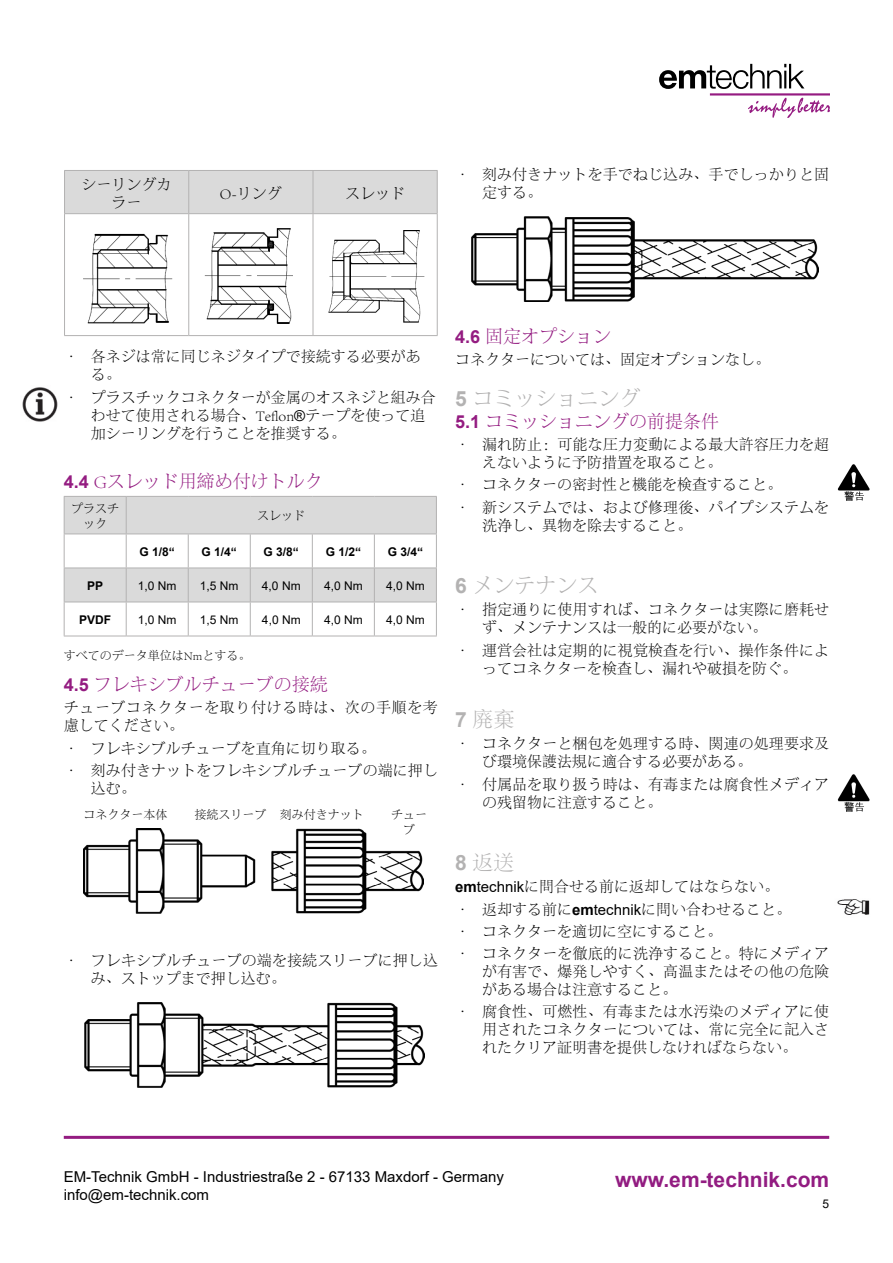
<style>
.page{position:relative;width:893px;height:1263px;background:#fff}
.page>*{position:absolute;margin:0;border:0;box-sizing:border-box;transform-origin:0 0}
.t1{font:300 21px "Adobe Song Std";color:#b3b2b2}
.t2{font:700 21px "Arial";color:#921c81}
.t3{font:300 18px "Adobe Song Std";color:#941c81}
.t4{font:300 15px/18px "Adobe Song Std";color:#000}
.t5{font:15px/18px "Arial";color:#000}
.t6{font:300 15px/18px "Adobe Song Std";letter-spacing:.04em;color:#000}
.t7{font:12px "Arial";color:#000}
.t8{font:300 12px/15px "Adobe Song Std";color:#000;text-align:center}
.t9{font:700 12px "Arial";color:#000}
.s1{font-family:"Arial";font-weight:400}
.s2{font-family:"Arial";font-weight:700}
</style>
<div class="page">
<svg style="left:659px;top:64px;width:170px;height:53px"></svg>
<hr style="left:64px;top:1136px;width:765px;height:3px;background:#941c81">
<div style="left:65px;top:171px;width:372px;height:42px;background:#dadada"></div>
<hr style="left:64px;top:170px;width:125px;height:1px;background:#b3b2b2">
<hr style="left:64px;top:171px;width:1px;height:42px;background:#b3b2b2">
<hr style="left:189px;top:170px;width:124px;height:1px;background:#b3b2b2">
<hr style="left:188px;top:171px;width:1px;height:42px;background:#b3b2b2">
<hr style="left:313px;top:170px;width:125px;height:1px;background:#b3b2b2">
<hr style="left:313px;top:171px;width:1px;height:42px;background:#b3b2b2">
<hr style="left:437px;top:171px;width:1px;height:42px;background:#b3b2b2">
<hr style="left:64px;top:213px;width:125px;height:1px;background:#b3b2b2">
<hr style="left:64px;top:214px;width:1px;height:121px;background:#b3b2b2">
<hr style="left:189px;top:213px;width:124px;height:1px;background:#b3b2b2">
<hr style="left:188px;top:214px;width:1px;height:121px;background:#b3b2b2">
<hr style="left:313px;top:213px;width:125px;height:1px;background:#b3b2b2">
<hr style="left:313px;top:214px;width:1px;height:121px;background:#b3b2b2">
<hr style="left:437px;top:214px;width:1px;height:121px;background:#b3b2b2">
<hr style="left:64px;top:335px;width:125px;height:1px;background:#b3b2b2">
<hr style="left:189px;top:335px;width:124px;height:1px;background:#b3b2b2">
<hr style="left:313px;top:335px;width:125px;height:1px;background:#b3b2b2">
<img style="left:83px;top:233px;width:90px;height:91px">
<img style="left:204px;top:228px;width:89px;height:96px">
<img style="left:328px;top:230px;width:97px;height:93px">
<svg style="left:65px;top:497px;width:371px;height:105px"></svg>
<hr style="left:64px;top:636px;width:62px;height:1px;background:#b3b2b2">
<hr style="left:126px;top:636px;width:62px;height:1px;background:#b3b2b2">
<hr style="left:188px;top:636px;width:62px;height:1px;background:#b3b2b2">
<hr style="left:250px;top:636px;width:62px;height:1px;background:#b3b2b2">
<hr style="left:312px;top:636px;width:62px;height:1px;background:#b3b2b2">
<hr style="left:374px;top:636px;width:63px;height:1px;background:#b3b2b2">
<hr style="left:64px;top:496px;width:62px;height:1px;background:#b3b2b2">
<hr style="left:64px;top:497px;width:1px;height:37px;background:#b3b2b2">
<hr style="left:126px;top:496px;width:62px;height:1px;background:#b3b2b2">
<hr style="left:126px;top:497px;width:1px;height:37px;background:#b3b2b2">
<hr style="left:188px;top:496px;width:62px;height:1px;background:#b3b2b2">
<hr style="left:250px;top:496px;width:62px;height:1px;background:#b3b2b2">
<hr style="left:312px;top:496px;width:62px;height:1px;background:#b3b2b2">
<hr style="left:374px;top:496px;width:63px;height:1px;background:#b3b2b2">
<hr style="left:436px;top:497px;width:1px;height:37px;background:#b3b2b2">
<hr style="left:64px;top:534px;width:62px;height:1px;background:#b3b2b2">
<hr style="left:64px;top:534px;width:1px;height:34px;background:#b3b2b2">
<hr style="left:126px;top:534px;width:62px;height:1px;background:#b3b2b2">
<hr style="left:126px;top:534px;width:1px;height:34px;background:#b3b2b2">
<hr style="left:188px;top:534px;width:62px;height:1px;background:#b3b2b2">
<hr style="left:188px;top:534px;width:1px;height:34px;background:#b3b2b2">
<hr style="left:250px;top:534px;width:62px;height:1px;background:#b3b2b2">
<hr style="left:250px;top:534px;width:1px;height:34px;background:#b3b2b2">
<hr style="left:312px;top:534px;width:62px;height:1px;background:#b3b2b2">
<hr style="left:312px;top:534px;width:1px;height:34px;background:#b3b2b2">
<hr style="left:374px;top:534px;width:63px;height:1px;background:#b3b2b2">
<hr style="left:374px;top:534px;width:1px;height:34px;background:#b3b2b2">
<hr style="left:436px;top:534px;width:1px;height:34px;background:#b3b2b2">
<hr style="left:64px;top:568px;width:62px;height:1px;background:#b3b2b2">
<hr style="left:64px;top:568px;width:1px;height:34px;background:#b3b2b2">
<hr style="left:126px;top:568px;width:62px;height:1px;background:#b3b2b2">
<hr style="left:126px;top:568px;width:1px;height:34px;background:#b3b2b2">
<hr style="left:188px;top:568px;width:62px;height:1px;background:#b3b2b2">
<hr style="left:188px;top:568px;width:1px;height:34px;background:#b3b2b2">
<hr style="left:250px;top:568px;width:62px;height:1px;background:#b3b2b2">
<hr style="left:250px;top:568px;width:1px;height:34px;background:#b3b2b2">
<hr style="left:312px;top:568px;width:62px;height:1px;background:#b3b2b2">
<hr style="left:312px;top:568px;width:1px;height:34px;background:#b3b2b2">
<hr style="left:374px;top:568px;width:63px;height:1px;background:#b3b2b2">
<hr style="left:374px;top:568px;width:1px;height:34px;background:#b3b2b2">
<hr style="left:436px;top:568px;width:1px;height:34px;background:#b3b2b2">
<hr style="left:64px;top:602px;width:62px;height:1px;background:#b3b2b2">
<hr style="left:64px;top:602px;width:1px;height:34px;background:#b3b2b2">
<hr style="left:126px;top:602px;width:62px;height:1px;background:#b3b2b2">
<hr style="left:126px;top:602px;width:1px;height:34px;background:#b3b2b2">
<hr style="left:188px;top:602px;width:62px;height:1px;background:#b3b2b2">
<hr style="left:188px;top:602px;width:1px;height:34px;background:#b3b2b2">
<hr style="left:250px;top:602px;width:62px;height:1px;background:#b3b2b2">
<hr style="left:250px;top:602px;width:1px;height:34px;background:#b3b2b2">
<hr style="left:312px;top:602px;width:62px;height:1px;background:#b3b2b2">
<hr style="left:312px;top:602px;width:1px;height:34px;background:#b3b2b2">
<hr style="left:374px;top:602px;width:63px;height:1px;background:#b3b2b2">
<hr style="left:374px;top:602px;width:1px;height:34px;background:#b3b2b2">
<hr style="left:436px;top:602px;width:1px;height:34px;background:#b3b2b2">
<img style="left:84px;top:828px;width:340px;height:85px">
<img style="left:85px;top:1002px;width:340px;height:85px">
<img style="left:471px;top:217px;width:348px;height:85px">
<img style="left:837px;top:464px;width:33px;height:37px">
<img style="left:22px;top:387px;width:36px;height:35px">
<img style="left:837px;top:774px;width:33px;height:38px">
<img style="left:837px;top:899px;width:33px;height:16px">
<p class="t4" style="left:82px;top:176px;width:91px;text-align:center">シーリングカラー</p>
<p class="t4" style="left:220px;top:185px;width:64px">O-リング</p>
<p class="t4" style="left:345px;top:185px;width:61px">スレッド</p>
<p class="t4" style="left:482px;top:167px;width:349px;text-indent:-27px">• 刻み付きナットを手でねじ込み、手でしっかりと固定する。</p>
<p class="t4" style="left:91px;top:349px;width:332px;text-indent:-27px">• 各ネジは常に同じネジタイプで接続する必要がある。</p>
<p class="t4" style="left:91px;top:389px;width:347px;text-indent:-27px">• プラスチックコネクターが金属のオスネジと組み合わせて使用される場合、Teflon<span class="s1">®</span>テープを使って追加シーリングを行うことを推奨する。</p>
<p class="t3" style="left:64px;top:471px;width:261px"><span class="s2">4.4</span> Gスレッド用締め付けトルク</p>
<p class="t8" style="left:71px;top:501px;width:49px">プラスチック</p>
<p class="t8" style="left:257px;top:509px;width:49px">スレッド</p>
<p class="t9" style="left:140px;top:543px;width:37px">G 1/8“</p>
<p class="t9" style="left:202px;top:543px;width:37px">G 1/4“</p>
<p class="t9" style="left:264px;top:543px;width:37px">G 3/8“</p>
<p class="t9" style="left:326px;top:543px;width:37px">G 1/2“</p>
<p class="t9" style="left:388px;top:543px;width:37px">G 3/4“</p>
<p class="t9" style="left:87px;top:577px;width:18px">PP</p>
<p class="t7" style="left:138px;top:578px;width:40px">1,0 Nm</p>
<p class="t7" style="left:200px;top:578px;width:40px">1,5 Nm</p>
<p class="t7" style="left:262px;top:578px;width:40px">4,0 Nm</p>
<p class="t7" style="left:324px;top:578px;width:40px">4,0 Nm</p>
<p class="t7" style="left:386px;top:578px;width:40px">4,0 Nm</p>
<p class="t9" style="left:79px;top:611px;width:34px">PVDF</p>
<p class="t7" style="left:138px;top:612px;width:40px">1,0 Nm</p>
<p class="t7" style="left:200px;top:612px;width:40px">1,5 Nm</p>
<p class="t7" style="left:262px;top:612px;width:40px">4,0 Nm</p>
<p class="t7" style="left:324px;top:612px;width:40px">4,0 Nm</p>
<p class="t7" style="left:386px;top:612px;width:40px">4,0 Nm</p>
<p class="t8" style="left:64px;top:648px;width:188px">すべてのデータ単位はNmとする。</p>
<p class="t3" style="left:64px;top:675px;width:266px"><span class="s2">4.5</span> フレキシブルチューブの接続</p>
<p class="t6" style="left:64px;top:699px;width:376px">チューブコネクターを取り付ける時は、次の手順を考慮してください。</p>
<p class="t4" style="left:64px;top:740px;width:313px">• フレキシブルチューブを直角に切り取る。</p>
<p class="t4" style="left:91px;top:762px;width:349px;text-indent:-27px">• 刻み付きナットをフレキシブルチューブの端に押し込む。</p>
<p class="t8" style="left:83px;top:807px;width:85px">コネクター本体</p>
<p class="t8" style="left:194px;top:807px;width:171px">接続スリーブ 刻み付きナット</p>
<p class="t8" style="left:391px;top:807px;width:37px">チューブ</p>
<p class="t4" style="left:91px;top:952px;width:349px;text-indent:-27px">• フレキシブルチューブの端を接続スリーブに押し込み、ストップまで押し込む。</p>
<p class="t3" style="left:455px;top:327px;width:158px"><span class="s2">4.6</span> 固定オプション</p>
<p class="t4" style="left:455px;top:351px;width:316px">コネクターについては、固定オプションなし。</p>
<h1 class="t1" style="left:455px;top:387px;width:187px"><span class="s2">5</span> コミッショニング</h1>
<p class="t3" style="left:455px;top:412px;width:266px"><span class="s2">5.1</span> コミッショニングの前提条件</p>
<p class="t4" style="left:482px;top:436px;width:349px;text-indent:-27px">• 漏れ防止：可能な圧力変動による最大許容圧力を超えないように予防措置を取ること。</p>
<p class="t4" style="left:455px;top:476px;width:328px">• コネクターの密封性と機能を検査すること。</p>
<p class="t4" style="left:482px;top:499px;width:349px;text-indent:-27px">• 新システムでは、および修理後、パイプシステムを洗浄し、異物を除去すること。</p>
<h1 class="t1" style="left:455px;top:574px;width:145px"><span class="s2">6</span> メンテナンス</h1>
<p class="t4" style="left:482px;top:601px;width:349px;text-indent:-27px">• 指定通りに使用すれば、コネクターは実際に磨耗せず、メンテナンスは一般的に必要がない。</p>
<p class="t4" style="left:455px;top:642px;width:376px;text-align:center">• 運営会社は定期的に視覚検査を行い、操作条件によってコネクターを検査し、漏れや破損を防ぐ。</p>
<h1 class="t1" style="left:455px;top:708px;width:61px"><span class="s2">7</span> 廃棄</h1>
<p class="t4" style="left:482px;top:735px;width:349px;text-indent:-27px">• コネクターと梱包を処理する時、関連の処理要求及び環境保護法規に適合する必要がある。</p>
<p class="t4" style="left:482px;top:776px;width:349px;text-indent:-27px">• 付属品を取り扱う時は、有毒または腐食性メディアの残留物に注意すること。</p>
<h1 class="t1" style="left:455px;top:851px;width:61px"><span class="s2">8</span> 返送</h1>
<p class="t4" style="left:455px;top:878px;width:326px"><span class="s2">em</span><span class="s1">technik</span>に問合せる前に返却してはならない。</p>
<p class="t4" style="left:455px;top:901px;width:338px">• 返却する前に<span class="s2">em</span><span class="s1">technik</span>に問い合わせること。</p>
<p class="t4" style="left:455px;top:923px;width:268px">• コネクターを適切に空にすること。</p>
<p class="t4" style="left:482px;top:945px;width:349px;text-align:justify;text-indent:-27px">• コネクターを徹底的に洗浄すること。特にメディアが有害で、爆発しやすく、高温またはその他の危険がある場合は注意すること。</p>
<p class="t4" style="left:482px;top:1003px;width:349px;text-align:justify;text-indent:-27px">• 腐食性、可燃性、有毒または水汚染のメディアに使用されたコネクターについては、常に完全に記入されたクリア証明書を提供しなければならない。</p>
<p class="t5" style="left:64px;top:1168px;width:442px">EM-Technik GmbH - Industriestraße 2 - 67133 Maxdorf - Germany info@em-technik.com</p>
<h1 class="t2" style="left:615px;top:1165px;width:215px">www.em-technik.com</h1>
<p class="t7" style="left:822px;top:1195px;width:8px">5</p>
</div>
